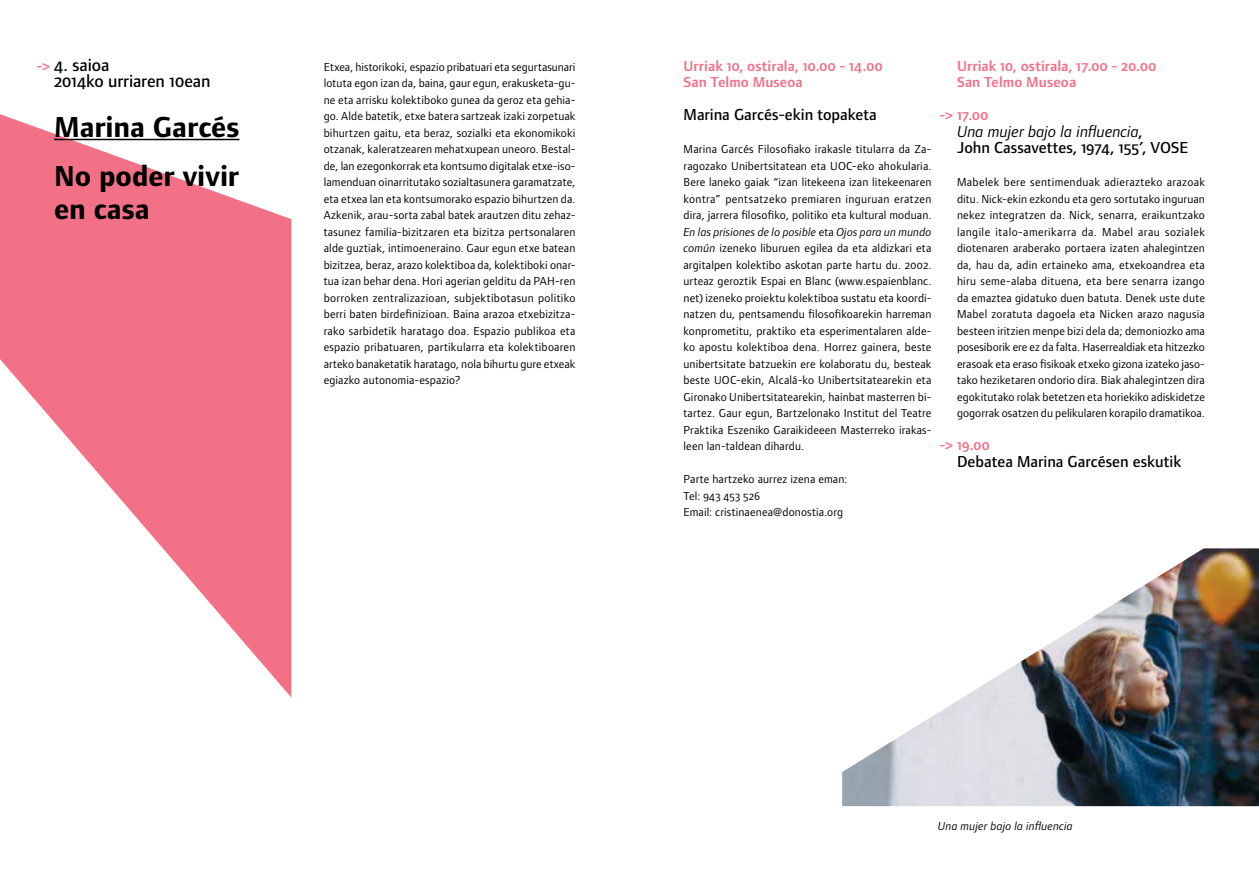
<style>
.page{position:relative;width:1259px;height:893px;background:#fff}
.page>*{position:absolute;margin:0;border:0;box-sizing:border-box;transform-origin:0 0}
.t1{font:30px/49.5px "Foundry Form Sans Bold OSF";color:#000}
.t2{font:18px/16.5px "Foundry Form Sans Medium OSF";color:#000}
.t3{font:16.5px "Foundry Form Sans Medium OSF";color:#000}
.t4{font:16.5px "Foundry Form Sans Italic OSF";letter-spacing:-.005em;color:#000}
.t5{font:15px/16.5px "Foundry Form Sans Demi OSF";letter-spacing:.01em;color:#f27186}
.t6{font:12px/16.5px "Foundry Form Sans Book OSF";letter-spacing:.01em;color:#000;text-align:justify}
.t7{font:12px "Foundry Form Sans Italic OSF";letter-spacing:.01em;color:#000}
.s1{font-family:"Foundry Form Sans Book OSF"}
.s2{font-family:"Foundry Form Sans Italic OSF"}
.s3{font-family:"Foundry Form Sans Medium OSF"}
</style>
<div class="page">
<svg style="left:0;top:114px;width:291px;height:583px;fill:#f27186"></svg>
<img style="left:842px;top:548px;width:417px;height:258px">
<hr style="left:54px;top:139px;width:185px;height:1px;background:#000">
<h2 class="t2" style="left:54px;top:56px;width:158px">4. saioa<br>2014ko urriaren 10ean</h2>
<h1 class="t1" style="left:54px;top:102px;width:187px">Marina Garcés<br>No poder vivir</h1>
<h1 class="t1" style="left:54px;top:184px;width:97px">en casa</h1>
<p class="t5" style="left:36px;top:57px;width:15px">-&gt;</p>
<p class="t6" style="left:324px;top:58px;width:253px">Etxea, historikoki, espazio pribatuari eta segurtasunari lotuta egon izan da, baina, gaur egun, erakusketa-gu&shy;ne eta arrisku kolektiboko gunea da geroz eta gehia&shy;go. Alde batetik, etxe batera sartzeak izaki zorpetuak bihurtzen gaitu, eta beraz, sozialki eta ekonomikoki otzanak, kaleratzearen mehatxupean uneoro. Bestal&shy;de, lan ezegonkorrak eta kontsumo digitalak etxe-iso&shy;lamenduan oinarritutako sozialtasunera garamatzate, eta etxea lan eta kontsumorako espazio bihurtzen da.<br>Azkenik, arau-sorta zabal batek arautzen ditu zehaz&shy;tasunez familia-bizitzaren eta bizitza pertsonalaren alde guztiak, intimoeneraino. Gaur egun etxe batean bizitzea, beraz, arazo kolektiboa da, kolektiboki onar&shy;tua izan behar dena. Hori agerian gelditu da PAH-ren borroken zentralizazioan, subjektibotasun politiko berri baten birdefinizioan. Baina arazoa etxebizitza&shy;rako sarbidetik haratago doa. Espazio publikoa eta espazio pribatuaren, partikularra eta kolektiboaren arteko banaketatik haratago, nola bihurtu gure etxeak egiazko autonomia-espazio?</p>
<p class="t5" style="left:683px;top:57px;width:201px">Urriak 10, ostirala, 10.00 - 14.00<br>San Telmo Museoa</p>
<h3 class="t3" style="left:683px;top:105px;width:195px">Marina Garcés-ekin topaketa</h3>
<p class="t6" style="left:683px;top:141px;width:249px">Marina Garcés Filosofiako irakasle titularra da Za&shy;ragozako Unibertsitatean eta UOC-eko ahokularia.<br>Bere laneko gaiak “izan litekeena izan litekeenaren kontra” pentsatzeko premiaren inguruan eratzen dira, jarrera filosofiko, politiko eta kultural moduan.</p>
<p class="t7" style="left:683px;top:225px;width:249px">En las prisiones de lo posible <span class="s1">eta</span> Ojos para un mundo</p>
<p class="t6" style="left:683px;top:240px;width:249px"><span class="s2">común</span> izeneko liburuen egilea da eta aldizkari eta argitalpen kolektibo askotan parte hartu du. 2002. urteaz geroztik Espai en Blanc (www.espaienblanc. net) izeneko proiektu kolektiboa sustatu eta koordi&shy;natzen du, pentsamendu filosofikoarekin harreman konprometitu, praktiko eta esperimentalaren alde&shy;ko apostu kolektiboa dena. Horrez gainera, beste unibertsitate batzuekin ere kolaboratu du, besteak beste UOC-ekin, Alcalá-ko Unibertsitatearekin eta Gironako Unibertsitatearekin, hainbat masterren bi&shy;tartez. Gaur egun, Bartzelonako Institut del Teatre Praktika Eszeniko Garaikideeen Masterreko irakas&shy;leen lan-taldean dihardu.</p>
<p class="t6" style="left:683px;top:471px;width:165px;text-align:left">Parte hartzeko aurrez izena eman:<br>Tel: 943 453 526<br>Email: cristinaenea@donostia.org</p>
<p class="t5" style="left:957px;top:57px;width:201px">Urriak 10, ostirala, 17.00 - 20.00<br>San Telmo Museoa</p>
<p class="t5" style="left:939px;top:107px;width:50px">-&gt; 17.00</p>
<h3 class="t4" style="left:957px;top:122px;width:187px">Una mujer bajo la influencia<span class="s3">,</span></h3>
<h3 class="t3" style="left:957px;top:138px;width:232px">John Cassavettes, 1974, 155’, VOSE</h3>
<p class="t6" style="left:957px;top:174px;width:249px">Mabelek bere sentimenduak adierazteko arazoak ditu. Nick-ekin ezkondu eta gero sortutako inguruan nekez integratzen da. Nick, senarra, eraikuntzako langile italo-amerikarra da. Mabel arau sozialek diotenaren araberako portaera izaten ahalegintzen da, hau da, adin ertaineko ama, etxekoandrea eta hiru seme-alaba dituena, eta bere senarra izango da emaztea gidatuko duen batuta. Denek uste dute Mabel zoratuta dagoela eta Nicken arazo nagusia besteen iritzien menpe bizi dela da; demoniozko ama posesiborik ere ez da falta. Haserrealdiak eta hitzezko erasoak eta eraso fisikoak etxeko gizona izateko jaso&shy;tako heziketaren ondorio dira. Biak ahalegintzen dira egokitutako rolak betetzen eta horiekiko adiskidetze gogorrak osatzen du pelikularen korapilo dramatikoa.</p>
<p class="t5" style="left:939px;top:437px;width:52px">-&gt; 19.00</p>
<h3 class="t3" style="left:957px;top:452px;width:226px">Debatea Marina Garcésen eskutik</h3>
<p class="t7" style="left:938px;top:819px;width:136px">Una mujer bajo la influencia</p>
</div>
